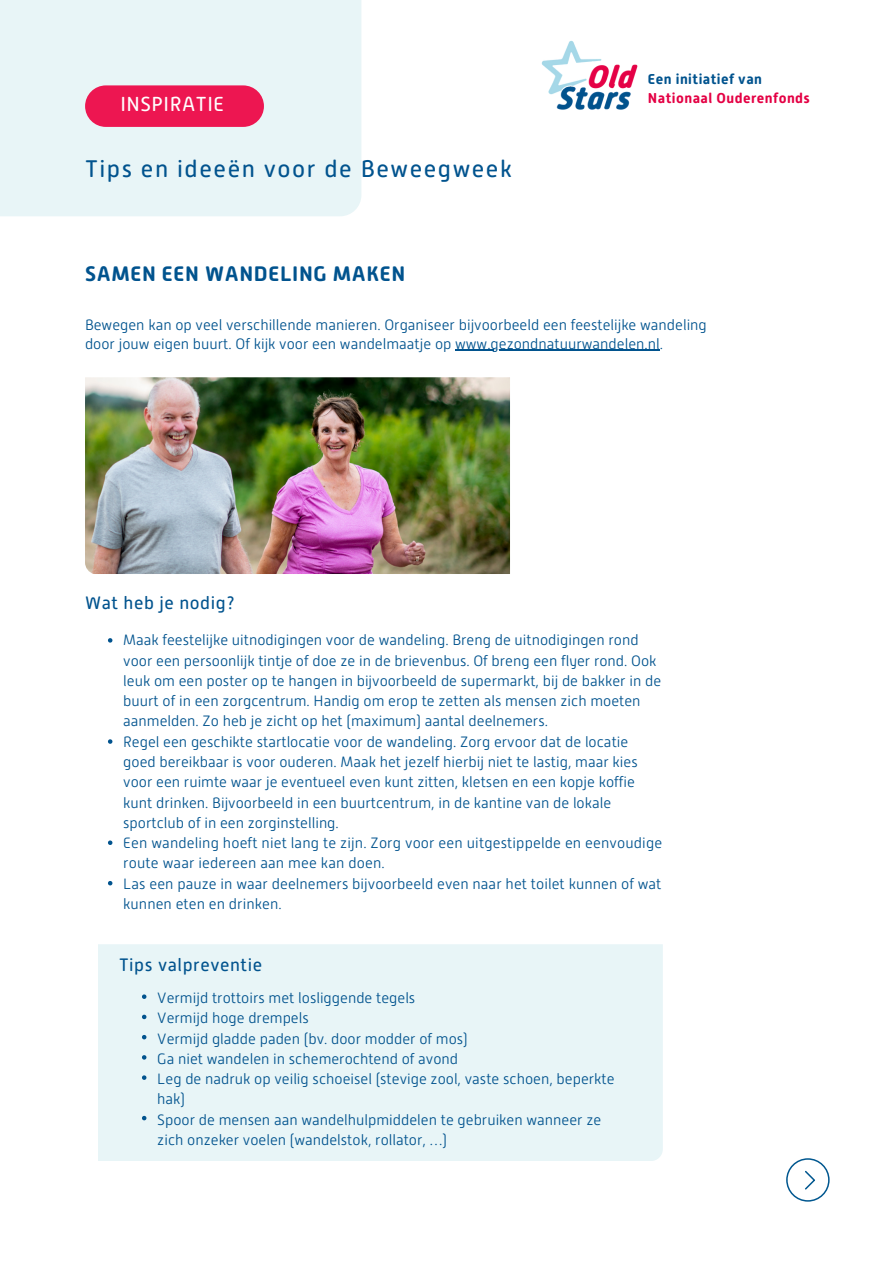
<style>
.page{position:relative;width:894px;height:1264px;background:#fff}
.page>*{position:absolute;margin:0;border:0;box-sizing:border-box;transform-origin:0 0}
.t1{font:24px "Alwyn New Rounded";letter-spacing:.065em;color:#01538e}
.t2{font:700 21px "Alwyn New Rounded";letter-spacing:.03em;color:#01538e}
.t3{font:20.25px "Alwyn New Rounded";letter-spacing:.025em;color:#fff}
.t4{font:18px "Alwyn New Rounded";letter-spacing:.03em;color:#01538e}
.t5{font:300 15px/20.2px "Alwyn New Rounded";color:#01538e}
.t6{font:700 14.25px "Alwyn New Rounded";letter-spacing:.035em;color:#e40044}
.t7{font:700 14.25px "Alwyn New Rounded";letter-spacing:.035em;color:#01538e}
</style>
<div class="page">
<div style="left:0;top:0;width:369px;height:223px;background:#e8f5f7"></div>
<svg style="left:85px;top:85px;width:179px;height:42px;background:#ec235b"></svg>
<svg style="left:786px;top:1158px;width:44px;height:44px"></svg>
<svg style="left:795px;top:1162px;width:27px;height:35px"></svg>
<svg style="left:108px;top:638px;width:4px;height:4px"></svg>
<svg style="left:108px;top:739px;width:4px;height:4px"></svg>
<svg style="left:108px;top:840px;width:4px;height:5px"></svg>
<svg style="left:108px;top:881px;width:4px;height:4px"></svg>
<div style="left:98px;top:944px;width:565px;height:216px;background:#e8f5f7"></div>
<svg style="left:142px;top:994px;width:4px;height:4px"></svg>
<svg style="left:142px;top:1014px;width:4px;height:5px"></svg>
<svg style="left:142px;top:1035px;width:4px;height:4px"></svg>
<svg style="left:142px;top:1055px;width:4px;height:4px"></svg>
<svg style="left:142px;top:1075px;width:4px;height:4px"></svg>
<svg style="left:142px;top:1115px;width:4px;height:5px"></svg>
<img style="left:85px;top:377px;width:425px;height:197px">
<img style="left:541px;top:40px;width:97px;height:70px">
<hr style="left:455px;top:350px;width:204px;height:1px;background:#01538e">
<h3 class="t3" style="left:120px;top:92px;width:105px">INSPIRATIE</h3>
<h1 class="t1" style="left:85px;top:155px;width:428px">Tips en ideeën voor de Beweegweek</h1>
<h2 class="t2" style="left:85px;top:262px;width:322px">SAMEN EEN WANDELING MAKEN</h2>
<p class="t7" style="left:647px;top:70px;width:116px">Een initiatief van</p>
<p class="t6" style="left:647px;top:90px;width:164px">Nationaal Ouderenfonds</p>
<p class="t5" style="left:85px;top:315px;width:623px;line-height:19.2px">Bewegen kan op veel verschillende manieren. Organiseer bijvoorbeeld een feestelijke wandeling door jouw eigen buurt. Of kijk voor een wandelmaatje op www.gezondnatuurwandelen.nl.</p>
<p class="t4" style="left:85px;top:592px;width:151px">Wat heb je nodig?</p>
<p class="t5" style="left:123px;top:630px;width:540px">Maak feestelijke uitnodigingen voor de wandeling. Breng de uitnodigingen rond voor een persoonlijk tintje of doe ze in de brievenbus. Of breng een flyer rond. Ook leuk om een poster op te hangen in bijvoorbeeld de supermarkt, bij de bakker in de buurt of in een zorgcentrum. Handig om erop te zetten als mensen zich moeten aanmelden. Zo heb je zicht op het (maximum) aantal deelnemers.<br>Regel een geschikte startlocatie voor de wandeling. Zorg ervoor dat de locatie goed bereikbaar is voor ouderen. Maak het jezelf hierbij niet te lastig, maar kies voor een ruimte waar je eventueel even kunt zitten, kletsen en een kopje koffie kunt drinken. Bijvoorbeeld in een buurtcentrum, in de kantine van de lokale sportclub of in een zorginstelling.<br>Een wandeling hoeft niet lang te zijn. Zorg voor een uitgestippelde en eenvoudige route waar iedereen aan mee kan doen.<br>Las een pauze in waar deelnemers bijvoorbeeld even naar het toilet kunnen of wat kunnen eten en drinken.</p>
<p class="t4" style="left:119px;top:954px;width:145px">Tips valpreventie</p>
<p class="t5" style="left:157px;top:987px;width:458px">Vermijd trottoirs met losliggende tegels<br>Vermijd hoge drempels<br>Vermijd gladde paden (bv. door modder of mos)<br>Ga niet wandelen in schemerochtend of avond<br>Leg de nadruk op veilig schoeisel (stevige zool, vaste schoen, beperkte hak)<br>Spoor de mensen aan wandelhulpmiddelen te gebruiken wanneer ze zich onzeker voelen (wandelstok, rollator, …)</p>
</div>
